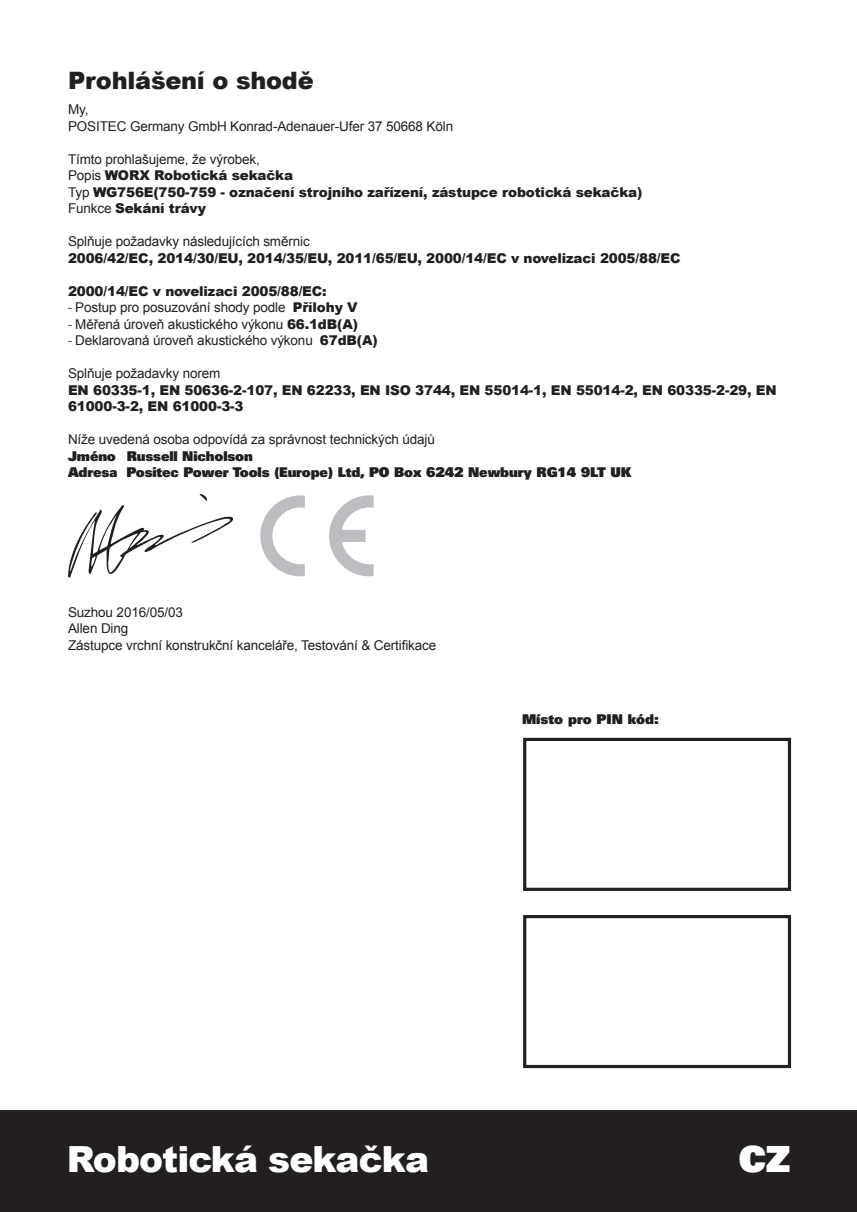
<style>
.page{position:relative;width:857px;height:1212px;background:#fff}
.page>*{position:absolute;margin:0;border:0;box-sizing:border-box;transform-origin:0 0}
.t1{font:900 36px "Arial";letter-spacing:-.025em;color:#fff}
.t2{font:900 36px "Univers";color:#fff}
.t3{font:900 24px "Arial";letter-spacing:-.01em;color:#231f20}
.t4{font:13.5px/16.5px "Arial";letter-spacing:-.01em;color:#231f20}
.t5{font:900 13.5px/16.5px "Arial";letter-spacing:-.01em;color:#231f20}
.t6{font:900 13.5px/16.5px "Univers";letter-spacing:-.01em;color:#231f20}
.s1{font-weight:400}
.s2{font-family:"Univers";font-weight:300}
.s3{font-weight:900}
</style>
<div class="page">
<div style="left:0;top:1110px;width:857px;height:102px;background:#231f20"></div>
<svg style="left:68px;top:494px;width:166px;height:84px"></svg>
<svg style="left:260px;top:495px;width:45px;height:81px"></svg>
<svg style="left:329px;top:495px;width:45px;height:81px"></svg>
<div style="left:523px;top:738px;width:268px;height:153px;border:3px solid #231f20"></div>
<div style="left:523px;top:915px;width:268px;height:153px;border:3px solid #231f20"></div>
<h2 class="t3" style="left:68px;top:63px;width:247px">Prohlášení o shodě</h2>
<p class="t4" style="left:68px;top:101px;width:387px">My,<br>POSITEC Germany GmbH Konrad-Adenauer-Ufer 37 50668 Köln</p>
<p class="t5" style="left:68px;top:150px;width:576px"><span class="s1">Tímto prohlašujeme, že výrobek,<br>Popis</span> WORX Robotická sekačka<br><span class="s1">Typ</span> WG756E(750-759 - označení strojního zařízení, zástupce robotická sekačka)<br><span class="s1">Funkce</span> Sekání trávy</p>
<p class="t4" style="left:68px;top:233px;width:243px">Splňuje požadavky následujících směrnic</p>
<p class="t5" style="left:68px;top:249px;width:614px">2006/42/EC, 2014/30/EU, 2014/35/EU, 2011/65/EU, 2000/14/EC v novelizaci 2005/88/EC</p>
<p class="t5" style="left:68px;top:282px;width:260px">2000/14/EC v novelizaci 2005/88/EC:</p>
<p class="t4" style="left:68px;top:299px;width:291px"><span class="s2">-</span> Postup pro posuzování shody podle <span class="s3">Přílohy V</span></p>
<p class="t4" style="left:68px;top:316px;width:291px"><span class="s2">-</span> Měřená úroveň akustického výkonu <span class="s3">66.1dB(A)</span></p>
<p class="t4" style="left:68px;top:332px;width:311px"><span class="s2">-</span> Deklarovaná úroveň akustického výkonu <span class="s3">67dB(A)</span></p>
<p class="t4" style="left:68px;top:365px;width:154px">Splňuje požadavky norem</p>
<p class="t5" style="left:68px;top:381px;width:710px">EN 60335-1, EN 50636-2-107, EN 62233, EN ISO 3744, EN 55014-1, EN 55014-2, EN 60335-2-29, EN<br>61000-3-2, EN 61000-3-3</p>
<p class="t4" style="left:68px;top:431px;width:368px">Níže uvedená osoba odpovídá za správnost technických údajů</p>
<p class="t6" style="left:68px;top:447px;width:565px">Jméno Russell Nicholson<br>Adresa Positec Power Tools (Europe) Ltd, PO Box 6242 Newbury RG14 9LT UK</p>
<p class="t4" style="left:68px;top:604px;width:370px">Suzhou 2016/05/03<br>Allen Ding<br>Zástupce vrchní konstrukční kanceláře, Testování &amp; Certifikace</p>
<p class="t6" style="left:522px;top:710px;width:138px">Místo pro PIN kód:</p>
<h1 class="t1" style="left:67px;top:1133px;width:364px">Robotická sekačka</h1>
<h1 class="t2" style="left:738px;top:1135px;width:53px">CZ</h1>
</div>
